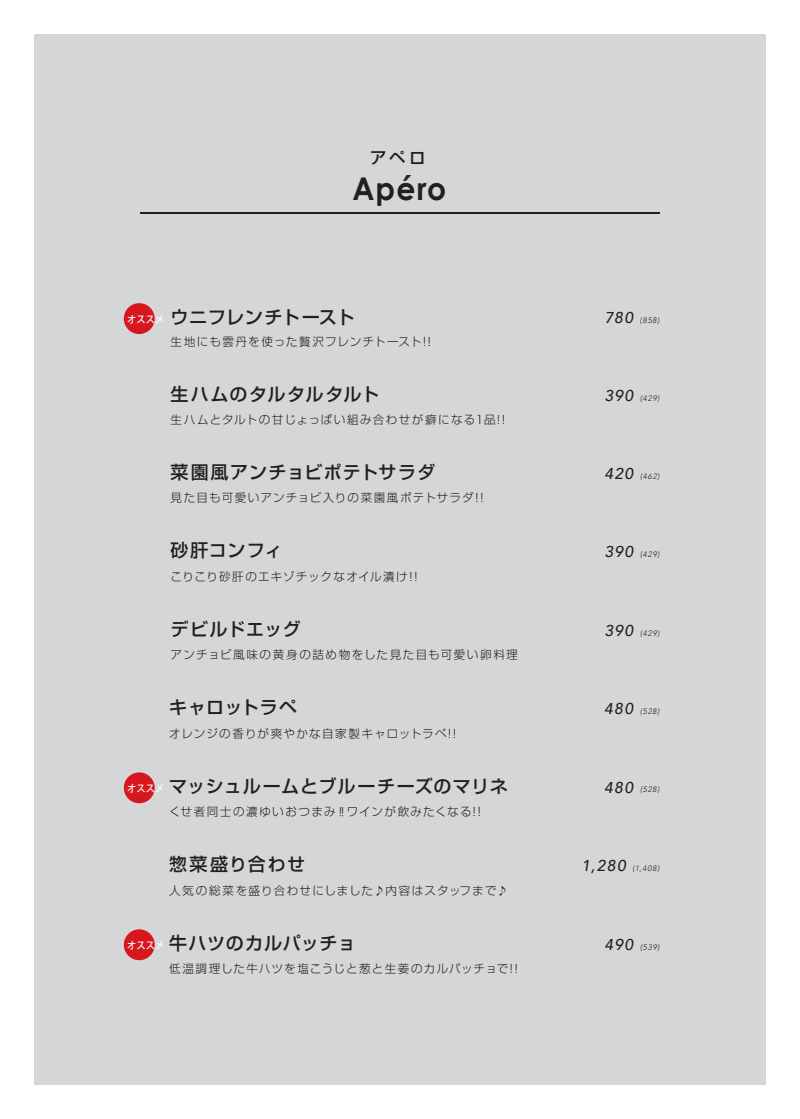
<style>
.page{position:relative;width:800px;height:1119px;background:#fff}
.page>*{position:absolute;margin:0;border:0;box-sizing:border-box;transform-origin:0 0}
.t1{font:700 31.35px "Century Gothic";letter-spacing:.035em;color:#231f20;scale:.95 1}
.t2{font:500 18.15px "Shin Go Pr 6";letter-spacing:.02em;color:#231f20}
.t3{font:500 18px "Shin Go Pr 6";letter-spacing:.05em;color:#231f20}
.t4{font:500 18px "Shin Go Pr 6";letter-spacing:.07em;color:#231f20}
.t5{font:500 18px "Shin Go Pr 6";letter-spacing:.03em;color:#231f20}
.t6{font:500 18px "Shin Go Pr 6";letter-spacing:.09em;color:#231f20}
.t7{font:500 16.5px "Shin Go Pr 6";color:#231f20}
.t8{font:italic 500 15.6px "Avenir";letter-spacing:.09em;color:#231f20}
.t9{font:300 11.55px "Shin Go Pr 6";letter-spacing:.105em;color:#231f20}
.t10{font:300 11.55px "Shin Go Pr 6";letter-spacing:.125em;color:#231f20}
.t11{font:500 9.9px "Koz Go Pr 6 N";letter-spacing:.02em;color:#fff;scale:.93 1}
.t12{font:italic 300 7.95px "Avenir";letter-spacing:.105em;color:#231f20}
</style>
<div class="page">
<div style="left:34px;top:34px;width:731px;height:1050px;background:#d5d6d8"></div>
<div style="left:124px;top:303px;width:31px;height:31px;background:#d7171f;border-radius:50%"></div>
<div style="left:124px;top:772px;width:31px;height:31px;background:#d7171f;border-radius:50%"></div>
<div style="left:124px;top:929px;width:31px;height:31px;background:#d7171f;border-radius:50%"></div>
<hr style="left:140px;top:212px;width:519px;height:2px;background:#231f20">
<h3 class="t7" style="left:370px;top:144px;width:57px">アペロ</h3>
<h1 class="t1" style="left:352px;top:165px;width:100px">Apéro</h1>
<p class="t11" style="left:127px;top:313px;width:42px">オススメ</p>
<h2 class="t2" style="left:171px;top:302px;width:185px">ウニフレンチトースト</h2>
<p class="t9" style="left:171px;top:332px;width:262px">生地にも雲丹を使った贅沢フレンチトースト!!</p>
<h3 class="t4" style="left:171px;top:379px;width:210px">生ハムのタルタルタルト</h3>
<p class="t9" style="left:171px;top:410px;width:336px">生ハムとタルトの甘じょっぱい組み合わせが癖になる1品!!</p>
<h3 class="t3" style="left:171px;top:457px;width:266px">菜園風アンチョビポテトサラダ</h3>
<p class="t9" style="left:171px;top:488px;width:315px">見た目も可愛いアンチョビ入りの菜園風ポテトサラダ!!</p>
<h3 class="t3" style="left:171px;top:535px;width:113px">砂肝コンフィ</h3>
<p class="t9" style="left:171px;top:567px;width:248px">こりこり砂肝のエキゾチックなオイル漬け!!</p>
<h3 class="t3" style="left:171px;top:614px;width:131px">デビルドエッグ</h3>
<p class="t10" style="left:171px;top:645px;width:348px">アンチョビ風味の黄身の詰め物をした見た目も可愛い卵料理</p>
<h3 class="t5" style="left:169px;top:692px;width:129px">キャロットラペ</h3>
<p class="t9" style="left:169px;top:723px;width:289px">オレンジの香りが爽やかな自家製キャロットラペ!!</p>
<h3 class="t3" style="left:169px;top:771px;width:340px">マッシュルームとブルーチーズのマリネ</h3>
<p class="t11" style="left:127px;top:782px;width:42px">オススメ</p>
<p class="t9" style="left:169px;top:802px;width:313px">くせ者同士の濃ゆいおつまみ‼ワインが飲みたくなる!!</p>
<h3 class="t6" style="left:169px;top:849px;width:137px">惣菜盛り合わせ</h3>
<p class="t9" style="left:169px;top:880px;width:340px">人気の総菜を盛り合わせにしました♪内容はスタッフまで♪</p>
<h3 class="t3" style="left:169px;top:928px;width:188px">牛ハツのカルパッチョ</h3>
<p class="t11" style="left:127px;top:939px;width:42px">オススメ</p>
<p class="t9" style="left:169px;top:958px;width:350px">低温調理した牛ハツを塩こうじと葱と生姜のカルパッチョで!!</p>
<h3 class="t8" style="left:604px;top:308px;width:30px">780</h3>
<p class="t12" style="left:639px;top:315px;width:21px">(858)</p>
<h3 class="t8" style="left:604px;top:386px;width:30px">390</h3>
<p class="t12" style="left:640px;top:393px;width:21px">(429)</p>
<h3 class="t8" style="left:604px;top:464px;width:30px">420</h3>
<p class="t12" style="left:640px;top:471px;width:21px">(462)</p>
<h3 class="t8" style="left:604px;top:542px;width:30px">390</h3>
<p class="t12" style="left:640px;top:550px;width:21px">(429)</p>
<h3 class="t8" style="left:604px;top:621px;width:30px">390</h3>
<p class="t12" style="left:640px;top:628px;width:21px">(429)</p>
<h3 class="t8" style="left:604px;top:699px;width:31px">480</h3>
<p class="t12" style="left:640px;top:706px;width:21px">(528)</p>
<h3 class="t8" style="left:604px;top:778px;width:31px">480</h3>
<p class="t12" style="left:640px;top:784px;width:21px">(528)</p>
<h3 class="t8" style="left:581px;top:856px;width:46px">1,280</h3>
<p class="t12" style="left:632px;top:863px;width:29px">(1,408)</p>
<h3 class="t8" style="left:604px;top:934px;width:30px">490</h3>
<p class="t12" style="left:640px;top:942px;width:21px">(539)</p>
</div>
